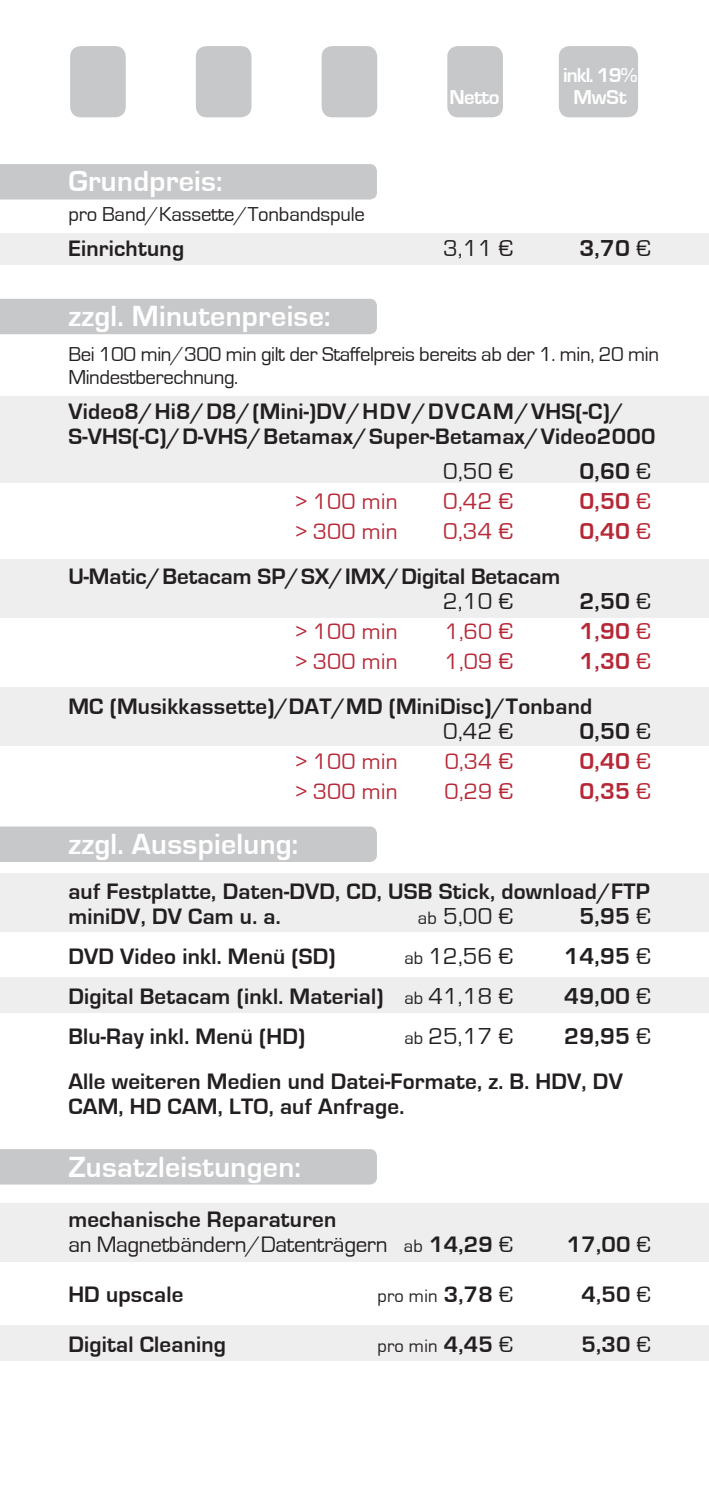
<style>
.page{position:relative;width:709px;height:1503px;background:#fff}
.page>*{position:absolute;margin:0;border:0;box-sizing:border-box;transform-origin:0 0}
.t1{font:700 30px "Eurostile";letter-spacing:.01em;color:#fff}
.t2{font:23.75px "Eurostile";letter-spacing:.01em;color:#231f20}
.t3{font:700 23.75px "Eurostile";letter-spacing:.01em;color:#231f20}
.t4{font:700 23.75px "Eurostile";letter-spacing:.01em;color:#b72837}
.t5{font:23.75px "Eurostile";color:#b72837}
.t6{font:700 23px/25px "Eurostile";letter-spacing:.01em;color:#231f20}
.t7{font:23px "Eurostile";letter-spacing:.01em;color:#b72837}
.t8{font:23px/25px "Eurostile";letter-spacing:-.015em;color:#231f20}
.t9{font:20.75px/22.5px "Eurostile";letter-spacing:-.02em;color:#231f20}
.t10{font:700 20.75px "Eurostile";letter-spacing:-.03em;color:#fff}
.t11{font:18.5px "Eurostile";letter-spacing:.01em;color:#231f20}
.s1{font-weight:400}
.s2{font-size:23.75px}
.s3{font-size:18.5px}
.s4{font-weight:400;font-size:18.5px}
.s5{font-weight:400;font-size:23.75px}
.s6{font-weight:700}
.s7{font-weight:700;font-size:23px}
.s8{font-size:23px}
</style>
<div class="page">
<div style="left:0;top:1325px;width:709px;height:35px;background:#eeeeef"></div>
<div style="left:0;top:1203px;width:709px;height:58px;background:#eeeeef"></div>
<div style="left:0;top:977px;width:709px;height:36px;background:#eeeeef"></div>
<div style="left:0;top:873px;width:709px;height:59px;background:#eeeeef"></div>
<div style="left:0;top:1149px;width:377px;height:35px;background:#c7c8ca"></div>
<div style="left:0;top:826px;width:377px;height:36px;background:#c7c8ca"></div>
<div style="left:0;top:559px;width:709px;height:58px;background:#eeeeef"></div>
<div style="left:0;top:299px;width:377px;height:35px;background:#c7c8ca"></div>
<div style="left:0;top:687px;width:709px;height:58px;background:#eeeeef"></div>
<div style="left:0;top:396px;width:709px;height:87px;background:#eeeeef"></div>
<div style="left:0;top:233px;width:709px;height:32px;background:#eeeeef"></div>
<div style="left:0;top:164px;width:377px;height:35px;background:#c7c8ca"></div>
<div style="left:559px;top:46px;width:79px;height:71px;background:#c7c8ca;border-radius:11px"></div>
<div style="left:447px;top:46px;width:56px;height:71px;background:#c7c8ca;border-radius:11px"></div>
<div style="left:321px;top:46px;width:56px;height:71px;background:#c7c8ca;border-radius:11px"></div>
<div style="left:196px;top:46px;width:55px;height:71px;background:#c7c8ca;border-radius:11px"></div>
<div style="left:70px;top:46px;width:56px;height:71px;background:#c7c8ca;border-radius:11px"></div>
<p class="t10" style="left:563px;top:64px;width:76px">inkl. 19%</p>
<p class="t10" style="left:449px;top:86px;width:51px">Netto</p>
<p class="t10" style="left:573px;top:86px;width:55px">MwSt</p>
<p class="t1" style="left:68px;top:165px;width:156px">Grundpreis:</p>
<p class="t9" style="left:68px;top:203px;width:298px">pro Band/Kassette/Tonbandspule</p>
<p class="t6" style="left:68px;top:236px;width:117px">Einrichtung</p>
<p class="t2" style="left:443px;top:235px;width:72px">3,11 €</p>
<p class="t3" style="left:579px;top:235px;width:73px">3,70 <span class="s1">€</span></p>
<p class="t1" style="left:68px;top:300px;width:264px">zzgl. Minutenpreise:</p>
<p class="t9" style="left:68px;top:343px;width:592px">Bei 100 min/300 min gilt der Staffelpreis bereits ab der 1. min, 20 min<br>Mindestberechnung.</p>
<p class="t6" style="left:68px;top:399px;width:557px">Video8/Hi8/D8/(Mini-)DV/HDV/DVCAM/VHS(-C)/</p>
<p class="t6" style="left:68px;top:424px;width:588px">S-VHS(-C)/D-VHS/Betamax/Super-Betamax/Video2000</p>
<p class="t2" style="left:443px;top:458px;width:72px">0,50 €</p>
<p class="t3" style="left:579px;top:458px;width:73px">0,60 <span class="s1">€</span></p>
<p class="t7" style="left:296px;top:489px;width:102px">&gt; 100 min</p>
<p class="t5" style="left:443px;top:488px;width:72px">0,42 €</p>
<p class="t4" style="left:579px;top:488px;width:73px">0,50 <span class="s1">€</span></p>
<p class="t7" style="left:296px;top:519px;width:102px">&gt; 300 min</p>
<p class="t5" style="left:443px;top:518px;width:72px">0,34 €</p>
<p class="t4" style="left:579px;top:518px;width:73px">0,40 <span class="s1">€</span></p>
<p class="t6" style="left:68px;top:564px;width:493px">U-Matic/Betacam SP/SX/IMX/Digital Betacam</p>
<p class="t2" style="left:443px;top:588px;width:72px">2,10 €</p>
<p class="t3" style="left:579px;top:588px;width:73px">2,50 <span class="s1">€</span></p>
<p class="t7" style="left:296px;top:619px;width:102px">&gt; 100 min</p>
<p class="t7" style="left:444px;top:619px;width:70px">1,60 <span class="s2">€</span></p>
<p class="t4" style="left:579px;top:618px;width:73px">1,90 <span class="s1">€</span></p>
<p class="t7" style="left:296px;top:649px;width:102px">&gt; 300 min</p>
<p class="t7" style="left:444px;top:649px;width:70px">1,09 <span class="s2">€</span></p>
<p class="t4" style="left:579px;top:648px;width:73px">1,30 <span class="s1">€</span></p>
<p class="t6" style="left:68px;top:694px;width:525px">MC (Musikkassette)/DAT/MD (MiniDisc)/Tonband</p>
<p class="t2" style="left:443px;top:718px;width:72px">0,42 €</p>
<p class="t3" style="left:579px;top:718px;width:73px">0,50 <span class="s1">€</span></p>
<p class="t7" style="left:296px;top:749px;width:102px">&gt; 100 min</p>
<p class="t7" style="left:444px;top:749px;width:70px">0,34 <span class="s2">€</span></p>
<p class="t4" style="left:579px;top:748px;width:73px">0,40 <span class="s1">€</span></p>
<p class="t7" style="left:296px;top:779px;width:102px">&gt; 300 min</p>
<p class="t7" style="left:444px;top:779px;width:70px">0,29 <span class="s2">€</span></p>
<p class="t4" style="left:579px;top:778px;width:73px">0,35 <span class="s1">€</span></p>
<p class="t1" style="left:68px;top:827px;width:231px">zzgl. Ausspielung:</p>
<p class="t6" style="left:68px;top:879px;width:583px">auf Festplatte, Daten-DVD, CD, USB Stick, download/FTP miniDV, DV Cam u. a.</p>
<p class="t2" style="left:418px;top:903px;width:97px"><span class="s3">ab</span> 5,00 €</p>
<p class="t3" style="left:579px;top:903px;width:73px">5,95 <span class="s1">€</span></p>
<p class="t6" style="left:68px;top:944px;width:269px">DVD Video inkl. Menü (SD)</p>
<p class="t2" style="left:404px;top:943px;width:110px"><span class="s3">ab</span> 12,56 €</p>
<p class="t3" style="left:564px;top:943px;width:88px">14,95 <span class="s1">€</span></p>
<p class="t6" style="left:68px;top:984px;width:446px">Digital Betacam (inkl. Material) <span class="s4">ab</span> <span class="s5">41,18 €</span></p>
<p class="t3" style="left:564px;top:983px;width:88px">49,00 <span class="s1">€</span></p>
<p class="t6" style="left:68px;top:1024px;width:238px">Blu-Ray inkl. Menü (HD)</p>
<p class="t2" style="left:404px;top:1023px;width:110px"><span class="s3">ab</span> 25,17 €</p>
<p class="t3" style="left:564px;top:1023px;width:88px">29,95 <span class="s1">€</span></p>
<p class="t6" style="left:68px;top:1069px;width:556px">Alle weiteren Medien und Datei-Formate, z. B. HDV, DV<br>CAM, HD CAM, LTO, auf Anfrage.</p>
<p class="t1" style="left:68px;top:1150px;width:234px">Zusatzleistungen:</p>
<p class="t8" style="left:68px;top:1206px;width:446px"><span class="s6">mechanische Reparaturen<br></span>an Magnetbändern/Datenträgern <span class="s3">ab</span> <span class="s6">14,29</span> €</p>
<p class="t6" style="left:567px;top:1231px;width:86px">17,00 <span class="s1">€</span></p>
<p class="t6" style="left:68px;top:1281px;width:117px">HD upscale</p>
<p class="t11" style="left:377px;top:1285px;width:137px">pro min <span class="s7">3,78</span> <span class="s8">€</span></p>
<p class="t6" style="left:581px;top:1281px;width:71px">4,50 <span class="s1">€</span></p>
<p class="t6" style="left:68px;top:1331px;width:159px">Digital Cleaning</p>
<p class="t11" style="left:377px;top:1335px;width:137px">pro min <span class="s7">4,45</span> <span class="s8">€</span></p>
<p class="t6" style="left:581px;top:1331px;width:71px">5,30 <span class="s1">€</span></p>
</div>
